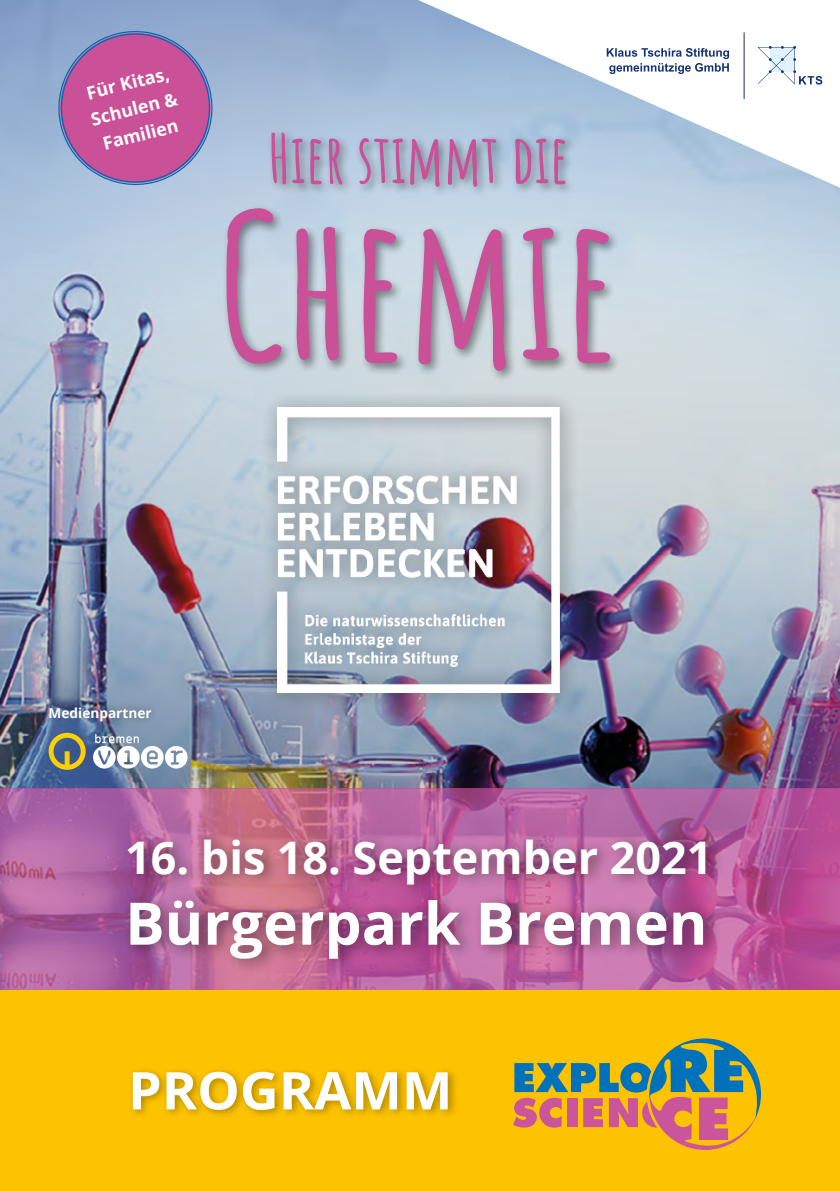
<style>
.page{position:relative;width:840px;height:1191px;background:#fff}
.page>*{position:absolute;margin:0;border:0;box-sizing:border-box;transform-origin:0 0}
.t1{font:700 199px "Amatic SC";color:#ca5097}
.t2{font:700 67.2px "Amatic SC";color:#ca5097}
.t3{font:700 58.6px "Open Sans";color:#fff}
.t4{font:700 52px "Open Sans";color:#fff}
.t5{font:700 45px "Open Sans";color:#fff}
.t6{font:700 17.8px/26.2px "Open Sans";color:#fff;text-align:center}
.t7{font:700 13.6px "Open Sans";color:#fff}
</style>
<div class="page">
<img style="left:0;top:0;width:839px;height:788px">
<svg style="left:0;top:788px;width:839px;height:202px;background:#b5609d"></svg>
<div style="left:122px;top:829px;width:602px;height:145px;background:#000;opacity:.44"></div>
<div style="left:221px;top:127px;width:400px;height:256px;background:#000;opacity:.43"></div>
<svg style="left:418px;top:0;width:421px;height:188px"></svg>
<div style="left:259px;top:390px;width:320px;height:322px;background:#000;opacity:.35"></div>
<div style="left:260px;top:394px;width:316px;height:300px;background:#fff;opacity:.75"></div>
<div style="left:0;top:990px;width:839px;height:201px;background:#fdc300"></div>
<svg style="left:513px;top:1038px;width:247px;height:112px"></svg>
<svg style="left:51px;top:24px;width:169px;height:168px;background:#b275ae"></svg>
<svg style="left:606px;top:48px;width:122px;height:26px"></svg>
<svg style="left:757px;top:46px;width:64px;height:39px"></svg>
<hr style="left:743px;top:32px;width:1px;height:67px;background:#123274">
<div style="left:128px;top:1066px;width:331px;height:53px;background:#000;opacity:.3"></div>
<svg style="left:93px;top:734px;width:94px;height:34px"></svg>
<svg style="left:49px;top:733px;width:37px;height:37px"></svg>
<div style="left:41px;top:699px;width:118px;height:30px;background:#000;opacity:.3"></div>
<p class="t6" style="left:82px;top:81px;width:90px;rotate:-14deg">Für Kitas,<br>Schulen &amp;<br>Familien</p>
<h2 class="t2" style="left:268px;top:107px;width:302px">Hier stimmt die</h2>
<h1 class="t1" style="left:218px;top:134px;width:403px">Chemie</h1>
<p class="t7" style="left:49px;top:703px;width:104px">Medienpartner</p>
<h3 class="t5" style="left:125px;top:826px;width:588px">16. bis 18. September 2021</h3>
<h3 class="t3" style="left:125px;top:882px;width:583px">Bürgerpark Bremen</h3>
<h3 class="t4" style="left:128px;top:1053px;width:326px">PROGRAMM</h3>
</div>
